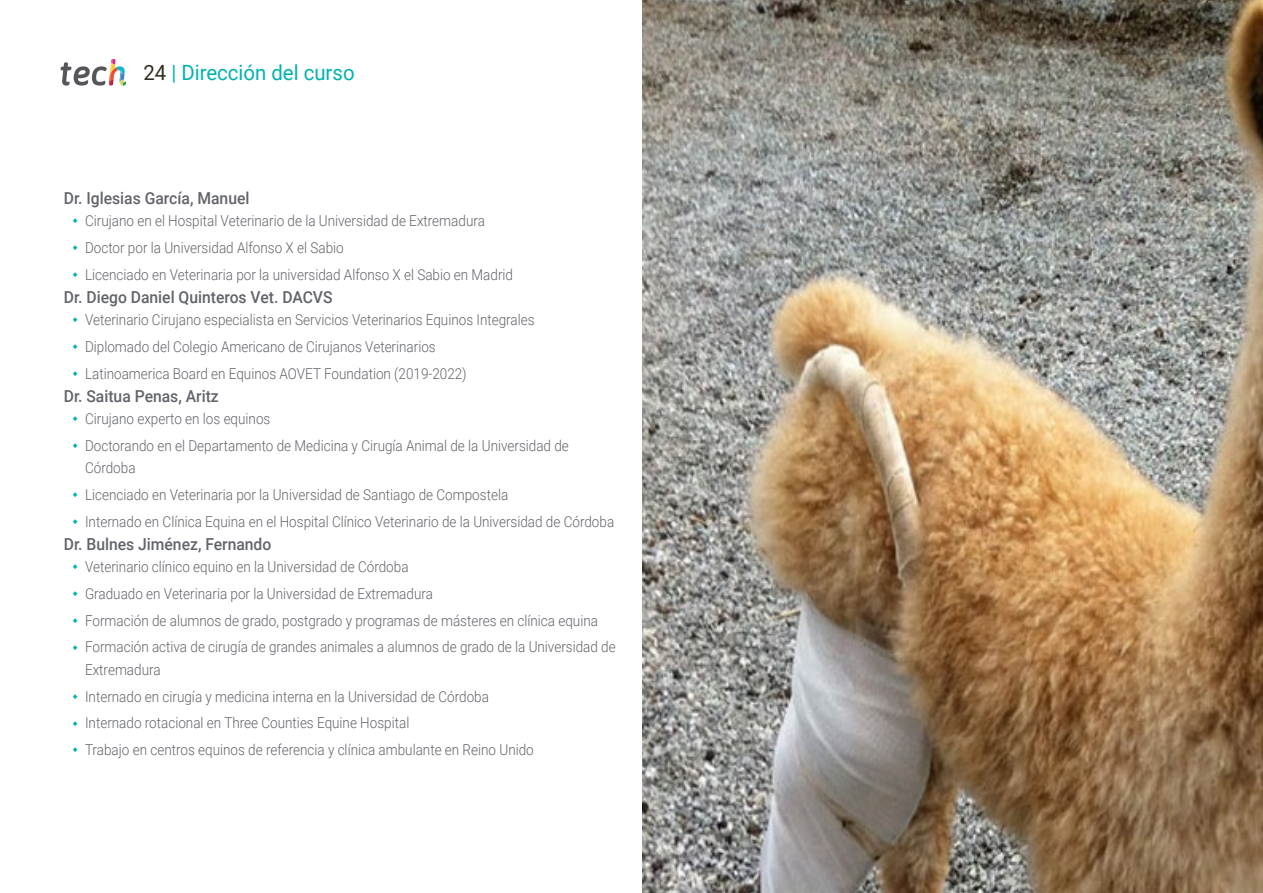
<style>
.page{position:relative;width:1263px;height:893px;background:#fff}
.page>*{position:absolute;margin:0;border:0;box-sizing:border-box;transform-origin:0 0}
.t1{font:21px "Roboto";color:#00b2af}
.t2{font:500 16.5px "Roboto";color:#61646a;scale:.95 1}
.t3{font:300 15px/26.7px "Roboto";color:#61646a;scale:.9 1}
.s1{color:#312e20}
</style>
<div class="page">
<svg style="left:61px;top:59px;width:65px;height:27px"></svg>
<img style="left:642px;top:0;width:621px;height:893px">
<h1 class="t1" style="left:144px;top:57px;width:213px"><span class="s1">24</span> | Dirección del curso</h1>
<p class="t2" style="left:64px;top:186px;width:197px">Dr. Iglesias García, Manuel</p>
<p class="t3" style="left:85px;top:207px;width:477px">Cirujano en el Hospital Veterinario de la Universidad de Extremadura<br>Doctor por la Universidad Alfonso X el Sabio<br>Licenciado en Veterinaria por la universidad Alfonso X el Sabio en Madrid</p>
<p class="t2" style="left:64px;top:285px;width:284px">Dr. Diego Daniel Quinteros Vet. DACVS</p>
<p class="t3" style="left:85px;top:306px;width:501px">Veterinario Cirujano especialista en Servicios Veterinarios Equinos Integrales<br>Diplomado del Colegio Americano de Cirujanos Veterinarios<br>Latinoamerica Board en Equinos AOVET Foundation (2019-2022)</p>
<p class="t2" style="left:64px;top:384px;width:165px">Dr. Saitua Penas, Aritz</p>
<p class="t3" style="left:85px;top:405px;width:539px">Cirujano experto en los equinos<br>Doctorando en el Departamento de Medicina y Cirugía Animal de la Universidad de</p>
<p class="t3" style="left:85px;top:454px;width:589px">Córdoba<br>Licenciado en Veterinaria por la Universidad de Santiago de Compostela<br>Internado en Clínica Equina en el Hospital Clínico Veterinario de la Universidad de Córdoba</p>
<p class="t2" style="left:64px;top:532px;width:220px">Dr. Bulnes Jiménez, Fernando</p>
<p class="t3" style="left:85px;top:553px;width:591px">Veterinario clínico equino en la Universidad de Córdoba<br>Graduado en Veterinaria por la Universidad de Extremadura<br>Formación de alumnos de grado, postgrado y programas de másteres en clínica equina Formación activa de cirugía de grandes animales a alumnos de grado de la Universidad de</p>
<p class="t3" style="left:85px;top:656px;width:500px">Extremadura<br>Internado en cirugía y medicina interna en la Universidad de Córdoba Internado rotacional en Three Counties Equine Hospital<br>Trabajo en centros equinos de referencia y clínica ambulante en Reino Unido</p>
</div>
